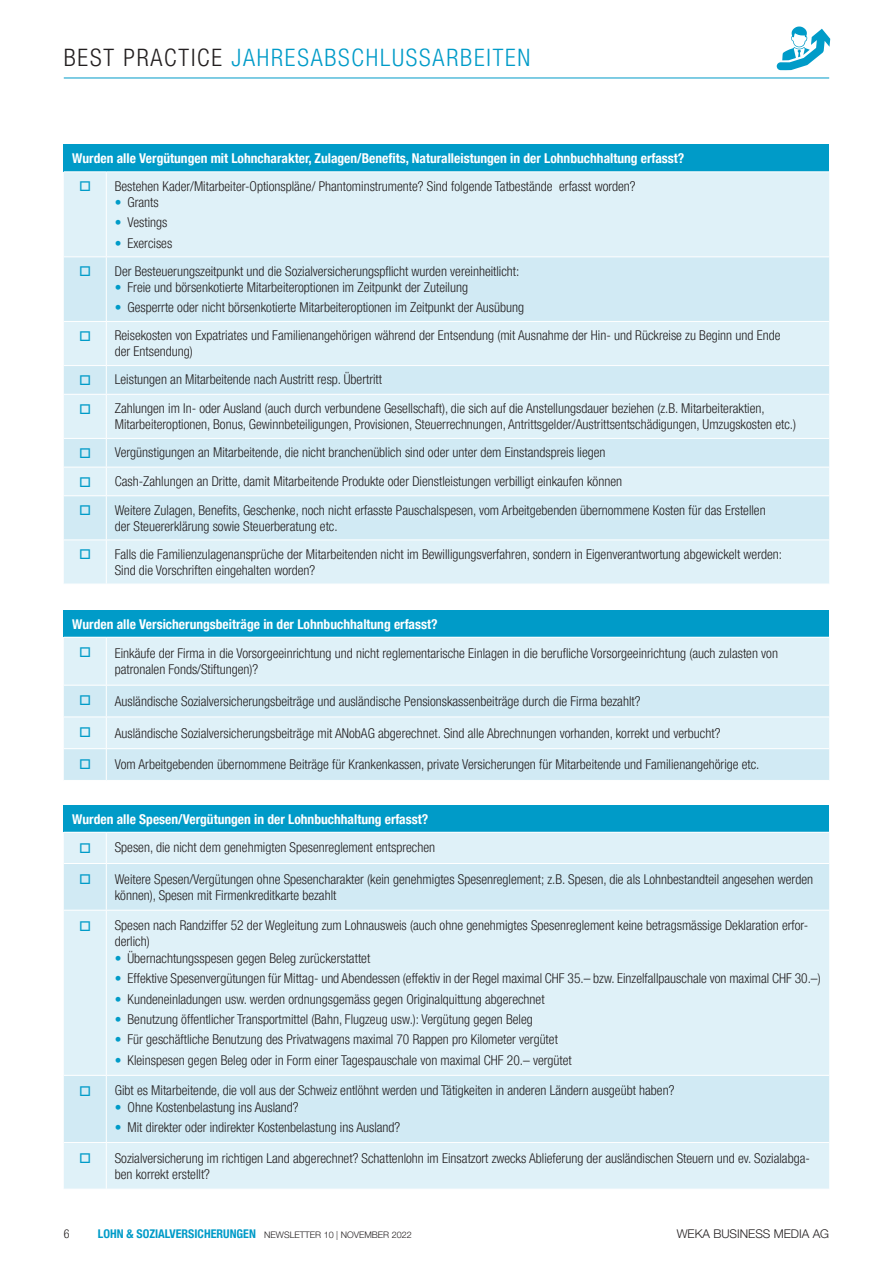
<style>
.page{position:relative;width:893px;height:1263px;background:#fff}
.page>*{position:absolute;margin:0;border:0;box-sizing:border-box;transform-origin:0 0}
.t1{font:300 condensed 24px "Helvetica Neue LT Pro";letter-spacing:.075em;color:#009bc8}
.t2{font:300 condensed 13.5px/16.2px "Helvetica Neue LT Pro";color:#231f20}
.t3{font:700 condensed 13.5px "Helvetica Neue LT Pro";color:#fff}
.t4{font:700 condensed 12px "Helvetica Neue LT Pro";color:#009bc8}
.t5{font:300 12px "Helvetica Neue LT Pro";color:#231f20}
.t6{font:300 condensed 12px "Helvetica Neue LT Pro";color:#231f20}
.s1{color:#231f20}
.s2{color:#009bc8}
.s3{font-weight:300;font-stretch:normal;font-size:9px;color:#231f20}
</style>
<div class="page">
<hr style="left:64px;top:78px;width:765px;height:1px;background:#009bc8">
<svg style="left:777px;top:27px;width:53px;height:43px"></svg>
<div style="left:64px;top:145px;width:765px;height:27px;background:#009bc8"></div>
<div style="left:64px;top:172px;width:765px;height:412px;background:#dff1f8"></div>
<svg style="left:64px;top:257px;width:765px;height:282px;background:#d6ecf5"></svg>
<hr style="left:64px;top:171px;width:42px;height:1px;background:#fff">
<hr style="left:106px;top:171px;width:723px;height:1px;background:#fff">
<hr style="left:106px;top:172px;width:1px;height:84px;background:#fff">
<hr style="left:64px;top:256px;width:42px;height:1px;background:#fff">
<hr style="left:106px;top:256px;width:723px;height:1px;background:#fff">
<hr style="left:106px;top:257px;width:1px;height:64px;background:#fff">
<hr style="left:64px;top:321px;width:42px;height:1px;background:#fff">
<hr style="left:106px;top:321px;width:723px;height:1px;background:#fff">
<hr style="left:106px;top:322px;width:1px;height:43px;background:#fff">
<hr style="left:64px;top:365px;width:42px;height:1px;background:#fff">
<hr style="left:106px;top:365px;width:723px;height:1px;background:#fff">
<svg style="left:106px;top:366px;width:1px;height:28px"></svg>
<hr style="left:64px;top:394px;width:42px;height:1px;background:#fff">
<hr style="left:106px;top:394px;width:723px;height:1px;background:#fff">
<hr style="left:106px;top:395px;width:1px;height:43px;background:#fff">
<hr style="left:64px;top:438px;width:42px;height:1px;background:#fff">
<hr style="left:106px;top:438px;width:723px;height:1px;background:#fff">
<hr style="left:64px;top:467px;width:42px;height:1px;background:#fff">
<hr style="left:106px;top:467px;width:723px;height:1px;background:#fff">
<svg style="left:106px;top:439px;width:1px;height:56px"></svg>
<hr style="left:64px;top:495px;width:42px;height:1px;background:#fff">
<hr style="left:106px;top:495px;width:723px;height:1px;background:#fff">
<hr style="left:106px;top:496px;width:1px;height:43px;background:#fff">
<hr style="left:64px;top:539px;width:42px;height:1px;background:#fff">
<hr style="left:106px;top:539px;width:723px;height:1px;background:#fff">
<hr style="left:106px;top:540px;width:1px;height:44px;background:#fff">
<div style="left:64px;top:610px;width:765px;height:27px;background:#009bc8"></div>
<div style="left:64px;top:638px;width:765px;height:47px;background:#dff1f8"></div>
<svg style="left:64px;top:686px;width:765px;height:94px;background:#d5ecf5"></svg>
<hr style="left:106px;top:638px;width:1px;height:47px;background:#fff">
<hr style="left:106px;top:685px;width:1px;height:31px;background:#fff">
<hr style="left:64px;top:716px;width:42px;height:1px;background:#fff">
<hr style="left:106px;top:716px;width:723px;height:1px;background:#fff">
<hr style="left:106px;top:717px;width:1px;height:31px;background:#fff">
<hr style="left:64px;top:748px;width:42px;height:1px;background:#fff">
<hr style="left:106px;top:748px;width:723px;height:1px;background:#fff">
<hr style="left:106px;top:749px;width:1px;height:31px;background:#fff">
<div style="left:64px;top:806px;width:765px;height:26px;background:#009bc8"></div>
<div style="left:64px;top:833px;width:765px;height:356px;background:#dff1f8"></div>
<svg style="left:64px;top:864px;width:765px;height:278px;background:#d9eef6"></svg>
<hr style="left:106px;top:833px;width:1px;height:30px;background:#fff">
<hr style="left:64px;top:863px;width:42px;height:1px;background:#fff">
<hr style="left:106px;top:863px;width:723px;height:1px;background:#fff">
<hr style="left:106px;top:864px;width:1px;height:46px;background:#fff">
<hr style="left:64px;top:910px;width:42px;height:1px;background:#fff">
<hr style="left:106px;top:910px;width:723px;height:1px;background:#fff">
<hr style="left:106px;top:910px;width:1px;height:165px;background:#fff">
<hr style="left:64px;top:1075px;width:42px;height:1px;background:#fff">
<hr style="left:106px;top:1075px;width:723px;height:1px;background:#fff">
<hr style="left:106px;top:1076px;width:1px;height:66px;background:#fff">
<hr style="left:64px;top:1142px;width:42px;height:1px;background:#fff">
<hr style="left:106px;top:1142px;width:723px;height:1px;background:#fff">
<hr style="left:106px;top:1143px;width:1px;height:46px;background:#fff">
<h1 class="t1" style="left:64px;top:44px;width:468px"><span class="s1">BEST PRACTICE</span> JAHRESABSCHLUSSARBEITEN</h1>
<p class="t3" style="left:72px;top:150px;width:613px">Wurden alle Vergütungen mit Lohncharakter, Zulagen/Benefits, Naturalleistungen in der Lohnbuchhaltung erfasst?</p>
<p class="t2" style="left:79px;top:178px;width:558px"><span class="s2">□</span> Bestehen Kader/Mitarbeiter-Optionspläne/ Phantominstrumente? Sind folgende Tatbestände erfasst worden?</p>
<p class="t2" style="left:115px;top:194px;width:46px"><span class="s2">•</span> Grants</p>
<p class="t2" style="left:115px;top:214px;width:54px"><span class="s2">•</span> Vestings</p>
<p class="t2" style="left:115px;top:235px;width:59px"><span class="s2">•</span> Exercises</p>
<p class="t2" style="left:79px;top:263px;width:442px"><span class="s2">□</span> Der Besteuerungszeitpunkt und die Sozialversicherungspflicht wurden vereinheitlicht:</p>
<p class="t2" style="left:115px;top:279px;width:355px"><span class="s2">•</span> Freie und börsenkotierte Mitarbeiteroptionen im Zeitpunkt der Zuteilung</p>
<p class="t2" style="left:115px;top:299px;width:411px"><span class="s2">•</span> Gesperrte oder nicht börsenkotierte Mitarbeiteroptionen im Zeitpunkt der Ausübung</p>
<p class="t2" style="left:115px;top:327px;width:667px;text-indent:-36px"><span class="s2">□</span> Reisekosten von Expatriates und Familienangehörigen während der Entsendung (mit Ausnahme der Hin- und Rückreise zu Beginn und Ende der Entsendung)</p>
<p class="t2" style="left:79px;top:371px;width:305px"><span class="s2">□</span> Leistungen an Mitarbeitende nach Austritt resp. Übertritt</p>
<p class="t2" style="left:115px;top:400px;width:683px;text-indent:-36px"><span class="s2">□</span> Zahlungen im In- oder Ausland (auch durch verbundene Gesellschaft), die sich auf die Anstellungsdauer beziehen (z.B. Mitarbeiteraktien,<br>Mitarbeiteroptionen, Bonus, Gewinnbeteiligungen, Provisionen, Steuerrechnungen, Antrittsgelder/Austrittsentschädigungen, Umzugskosten etc.)</p>
<p class="t2" style="left:79px;top:444px;width:528px"><span class="s2">□</span> Vergünstigungen an Mitarbeitende, die nicht branchenüblich sind oder unter dem Einstandspreis liegen</p>
<p class="t2" style="left:79px;top:473px;width:545px"><span class="s2">□</span> Cash-Zahlungen an Dritte, damit Mitarbeitende Produkte oder Dienstleistungen verbilligt einkaufen können</p>
<p class="t2" style="left:115px;top:501px;width:652px;text-indent:-36px"><span class="s2">□</span> Weitere Zulagen, Benefits, Geschenke, noch nicht erfasste Pauschalspesen, vom Arbeitgebenden übernommene Kosten für das Erstellen der Steuererklärung sowie Steuerberatung etc.</p>
<p class="t2" style="left:115px;top:546px;width:669px;text-indent:-36px"><span class="s2">□</span> Falls die Familienzulagenansprüche der Mitarbeitenden nicht im Bewilligungsverfahren, sondern in Eigenverantwortung abgewickelt werden:<br>Sind die Vorschriften eingehalten worden?</p>
<p class="t3" style="left:72px;top:616px;width:367px">Wurden alle Versicherungsbeiträge in der Lohnbuchhaltung erfasst?</p>
<p class="t2" style="left:115px;top:645px;width:665px;text-indent:-36px"><span class="s2">□</span> Einkäufe der Firma in die Vorsorgeeinrichtung und nicht reglementarische Einlagen in die berufliche Vorsorgeeinrichtung (auch zulasten von patronalen Fonds/Stiftungen)?</p>
<p class="t2" style="left:79px;top:693px;width:563px"><span class="s2">□</span> Ausländische Sozialversicherungsbeiträge und ausländische Pensionskassenbeiträge durch die Firma bezahlt?</p>
<p class="t2" style="left:79px;top:725px;width:643px"><span class="s2">□</span> Ausländische Sozialversicherungsbeiträge mit ANobAG abgerechnet. Sind alle Abrechnungen vorhanden, korrekt und verbucht?</p>
<p class="t2" style="left:79px;top:756px;width:682px"><span class="s2">□</span> Vom Arbeitgebenden übernommene Beiträge für Krankenkassen, private Versicherungen für Mitarbeitende und Familienangehörige etc.</p>
<p class="t3" style="left:72px;top:811px;width:357px">Wurden alle Spesen/Vergütungen in der Lohnbuchhaltung erfasst?</p>
<p class="t2" style="left:79px;top:839px;width:358px"><span class="s2">□</span> Spesen, die nicht dem genehmigten Spesenreglement entsprechen</p>
<p class="t2" style="left:115px;top:870px;width:700px;text-indent:-36px"><span class="s2">□</span> Weitere Spesen/Vergütungen ohne Spesencharakter (kein genehmigtes Spesenreglement; z.B. Spesen, die als Lohnbestandteil angesehen werden können), Spesen mit Firmenkreditkarte bezahlt</p>
<p class="t2" style="left:115px;top:917px;width:695px;text-indent:-36px"><span class="s2">□</span> Spesen nach Randziffer 52 der Wegleitung zum Lohnausweis (auch ohne genehmigtes Spesenreglement keine betragsmässige Deklaration erfor&shy;derlich)</p>
<p class="t2" style="left:115px;top:950px;width:257px"><span class="s2">•</span> Übernachtungsspesen gegen Beleg zurückerstattet</p>
<p class="t2" style="left:115px;top:970px;width:707px"><span class="s2">•</span> Effektive Spesenvergütungen für Mittag- und Abendessen (effektiv in der Regel maximal CHF 35.– bzw. Einzelfallpauschale von maximal CHF 30.–)</p>
<p class="t2" style="left:115px;top:990px;width:431px"><span class="s2">•</span> Kundeneinladungen usw. werden ordnungsgemäss gegen Originalquittung abgerechnet</p>
<p class="t2" style="left:115px;top:1011px;width:419px"><span class="s2">•</span> Benutzung öffentlicher Transportmittel (Bahn, Flugzeug usw.): Vergütung gegen Beleg</p>
<p class="t2" style="left:115px;top:1031px;width:445px"><span class="s2">•</span> Für geschäftliche Benutzung des Privatwagens maximal 70 Rappen pro Kilometer vergütet</p>
<p class="t2" style="left:115px;top:1052px;width:458px"><span class="s2">•</span> Kleinspesen gegen Beleg oder in Form einer Tagespauschale von maximal CHF 20.– vergütet</p>
<p class="t2" style="left:79px;top:1082px;width:597px"><span class="s2">□</span> Gibt es Mitarbeitende, die voll aus der Schweiz entlöhnt werden und Tätigkeiten in anderen Ländern ausgeübt haben?</p>
<p class="t2" style="left:115px;top:1098px;width:185px"><span class="s2">•</span> Ohne Kostenbelastung ins Ausland?</p>
<p class="t2" style="left:115px;top:1119px;width:287px"><span class="s2">•</span> Mit direkter oder indirekter Kostenbelastung ins Ausland?</p>
<p class="t2" style="left:115px;top:1149px;width:697px;text-indent:-36px"><span class="s2">□</span> Sozialversicherung im richtigen Land abgerechnet? Schattenlohn im Einsatzort zwecks Ablieferung der ausländischen Steuern und ev. Sozialabga&shy;ben korrekt erstellt?</p>
<p class="t6" style="left:64px;top:1226px;width:7px">6</p>
<p class="t4" style="left:98px;top:1226px;width:315px">LOHN &amp; SOZIALVERSICHERUNGEN <span class="s3">NEWSLETTER 10 | NOVEMBER 2022</span></p>
<p class="t5" style="left:677px;top:1226px;width:154px">WEKA BUSINESS MEDIA AG</p>
</div>
